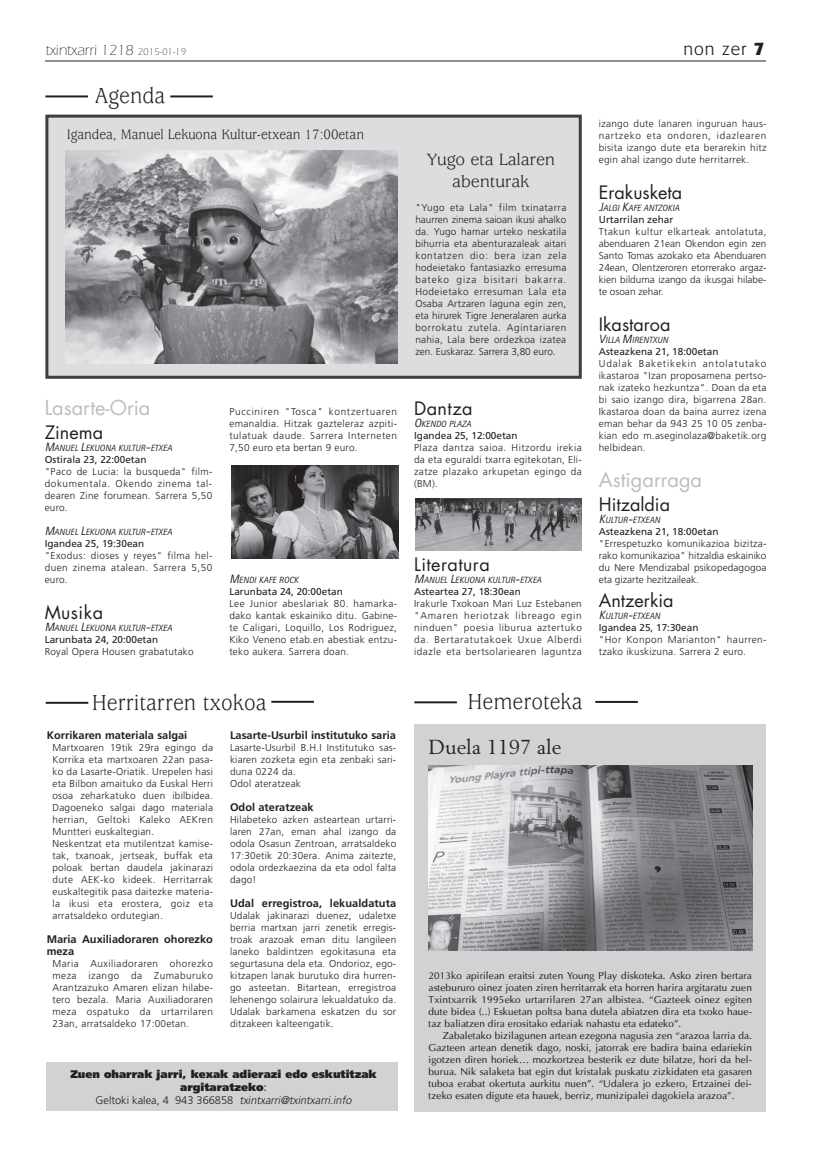
<style>
.page{position:relative;width:823px;height:1163px;background:#fff}
.page>*{position:absolute;margin:0;border:0;box-sizing:border-box;transform-origin:0 0}
.t1{font:24px "Usherwood";color:#231f20;scale:.9 1}
.t2{font:20px "Futura";color:#bcbdc0}
.t3{font:20px "Berling";color:#231f20}
.t4{font:18px "Futura";color:#231f20}
.t5{font:18px/21.6px "Usherwood";letter-spacing:-.01em;color:#231f20;text-align:center}
.t6{font:18px "Futura";letter-spacing:.025em;color:#231f20}
.t7{font:300 18px "Formata";letter-spacing:.05em;color:#231f20}
.t8{font:15px "Usherwood";color:#231f20;scale:.9 1}
.t9{font:300 15px "Itc Eras";color:#231f20}
.t10{font:700 11px/12px "Frutiger";color:#231f20}
.t11{font:900 11px/13px "Frutiger";color:#231f20;text-align:center}
.t12{font:300 10px/12px "Frutiger";letter-spacing:.025em;color:#231f20;text-align:justify}
.t13{font:10px/12px "Optima";letter-spacing:.01em;color:#231f20;text-align:justify}
.t14{font:10px "Frutiger";color:#231f20}
.t15{font:italic 9px "Rotis Sans Serif";color:#231f20}
.s1{font-size:10px}
.s2{font-size:12px}
.s3{font-weight:400}
.s4{font-weight:300}
.s5{font-weight:300;font-style:italic}
.s6{font-weight:700}
</style>
<div class="page">
<hr style="left:45px;top:60px;width:720px;height:1px;background:#231f20">
<hr style="left:45px;top:95px;width:43px;height:2px;background:#231f20">
<hr style="left:170px;top:95px;width:43px;height:2px;background:#231f20">
<div style="left:45px;top:115px;width:536px;height:264px;background:#dcdddf;border:3px solid #3e3e3f"></div>
<img style="left:65px;top:151px;width:332px;height:212px">
<div style="left:414px;top:724px;width:351px;height:387px;background:#d1d2d4"></div>
<img style="left:428px;top:765px;width:324px;height:185px">
<hr style="left:414px;top:701px;width:42px;height:2px;background:#231f20">
<hr style="left:595px;top:700px;width:42px;height:2px;background:#231f20">
<hr style="left:46px;top:701px;width:42px;height:2px;background:#231f20">
<hr style="left:271px;top:700px;width:43px;height:2px;background:#231f20">
<div style="left:47px;top:1062px;width:350px;height:48px;background:#d1d2d4"></div>
<img style="left:415px;top:499px;width:166px;height:51px">
<img style="left:231px;top:465px;width:167px;height:93px">
<h3 class="t9" style="left:46px;top:41px;width:142px">txintxarri 1218 <span class="s1">2015-01-19</span></h3>
<h1 class="t1" style="left:95px;top:82px;width:80px">Agenda</h1>
<h3 class="t8" style="left:67px;top:126px;width:332px">Igandea, Manuel Lekuona Kultur-etxean 17:00etan</h3>
<h2 class="t2" style="left:45px;top:393px;width:107px">Lasarte-Oria</h2>
<h3 class="t4" style="left:45px;top:420px;width:60px">Zinema</h3>
<p class="t15" style="left:45px;top:442px;width:129px"><span class="s2">M</span>ANUEL <span class="s2">L</span>EKUONA KULTUR<span class="s2">-</span>ETXEA</p>
<p class="t14" style="left:45px;top:453px;width:103px">Ostirala 23, 22:00etan</p>
<p class="t12" style="left:45px;top:465px;width:169px">"Paco de Lucia: la busqueda" film&shy;dokumentala. Okendo zinema tal&shy;dearen Zine forumean. Sarrera 5,50 euro.</p>
<p class="t15" style="left:45px;top:526px;width:129px"><span class="s2">M</span>ANUEL <span class="s2">L</span>EKUONA KULTUR<span class="s2">-</span>ETXEA</p>
<p class="t14" style="left:45px;top:537px;width:101px">Igandea 25, 19:30ean</p>
<p class="t12" style="left:45px;top:549px;width:169px">"Exodus: dioses y reyes" filma hel&shy;duen zinema atalean. Sarrera 5,50 euro.</p>
<h3 class="t4" style="left:45px;top:600px;width:60px">Musika</h3>
<p class="t15" style="left:45px;top:622px;width:129px"><span class="s2">M</span>ANUEL <span class="s2">L</span>EKUONA KULTUR<span class="s2">-</span>ETXEA</p>
<p class="t14" style="left:45px;top:633px;width:115px">Larunbata 24, 20:00etan</p>
<p class="t12" style="left:45px;top:645px;width:150px">Royal Opera Housen grabatutako</p>
<p class="t12" style="left:229px;top:405px;width:169px">Pucciniren "Tosca" kontzertuaren emanaldia. Hitzak gazteleraz azpiti&shy;tulatuak daude. Sarrera Interneten 7,50 euro eta bertan 9 euro.</p>
<p class="t15" style="left:229px;top:574px;width:71px"><span class="s2">M</span>ENDI KAFE ROCK</p>
<p class="t14" style="left:229px;top:585px;width:115px">Larunbata 24, 20:00etan</p>
<p class="t12" style="left:229px;top:597px;width:169px">Lee Junior abeslariak 80. hamarka&shy;dako kantak eskainiko ditu. Gabine&shy;te Caligari, Loquillo, Los Rodriguez, Kiko Veneno etab.en abestiak entzu&shy;teko aukera. Sarrera doan.</p>
<h1 class="t1" style="left:92px;top:689px;width:195px">Herritarren txokoa</h1>
<p class="t10" style="left:47px;top:729px;width:142px">Korrikaren materiala salgai</p>
<p class="t12" style="left:52px;top:741px;width:162px;text-align:left">Martxoaren 19tik 29ra egingo da Korrika eta martxoaren 22an pasa&shy;ko da Lasarte-Oriatik. Urepelen hasi eta Bilbon amaituko da Euskal Herri osoa zeharkatuko duen ibilbidea.<br>Dagoeneko salgai dago materiala herrian, Geltoki Kaleko AEKren Muntteri euskaltegian.<br>Neskentzat eta mutilentzat kamise&shy;tak, txanoak, jertseak, buffak eta poloak bertan daudela jakinarazi dute AEK-ko kideek. Herritarrak euskaltegitik pasa daitezke materia&shy;la ikusi eta erostera, goiz eta arratsaldeko ordutegian.</p>
<p class="t10" style="left:47px;top:933px;width:168px">Maria Auxiliadoraren ohorezko meza</p>
<p class="t12" style="left:52px;top:957px;width:162px">Maria Auxiliadoraren ohorezko meza izango da Zumaburuko Arantzazuko Amaren elizan hilabe&shy;tero bezala. Maria Auxiliadoraren meza ospatuko da urtarrilaren 23an, arratsaldeko 17:00etan.</p>
<p class="t10" style="left:230px;top:729px;width:167px">Lasarte-Usurbil institutuko saria</p>
<p class="t12" style="left:230px;top:741px;width:168px;text-align:left">Lasarte-Usurbil B.H.I Institutuko sas&shy;kiaren zozketa egin eta zenbaki sari&shy;duna 0224 da.<br>Odol ateratzeak</p>
<p class="t10" style="left:230px;top:801px;width:85px">Odol ateratzeak</p>
<p class="t12" style="left:230px;top:813px;width:168px">Hilabeteko azken asteartean urtarri&shy;laren 27an, eman ahal izango da odola Osasun Zentroan, arratsaldeko 17:30etik 20:30era. Anima zaitezte, odola ordezkaezina da eta odol falta dago!</p>
<p class="t10" style="left:230px;top:897px;width:167px">Udal erregistroa, lekualdatuta</p>
<p class="t12" style="left:230px;top:909px;width:168px">Udalak jakinarazi duenez, udaletxe berria martxan jarri zenetik erregis&shy;troak arazoak eman ditu langileen laneko baldintzen egokitasuna eta segurtasuna dela eta. Ondorioz, ego&shy;kitzapen lanak burutuko dira hurren&shy;go asteetan. Bitartean, erregistroa lehenengo solairura lekualdatuko da.<br>Udalak barkamena eskatzen du sor ditzakeen kalteengatik.</p>
<p class="t11" style="left:70px;top:1067px;width:307px">Zuen oharrak jarri, kexak adierazi edo eskutitzak argitaratzeko<span class="s3">:<br></span><span class="s4">G e l to k i ka l e a , 4 943 3 6 6 8 5 8</span> <span class="s5">txintxarri@txintxarri.info</span></p>
<h3 class="t7" style="left:683px;top:38px;width:82px">non zer <span class="s6">7</span></h3>
<h3 class="t5" style="left:426px;top:149px;width:130px">Yugo eta Lalaren abenturak</h3>
<p class="t12" style="left:415px;top:201px;width:153px">"Yugo eta Lala" film txinatarra haurren zinema saioan ikusi ahalko da. Yugo hamar urteko neskatila bihurria eta abenturazaleak aitari kontatzen dio: bera izan zela hodeietako fantasiazko erresuma bateko giza bisitari bakarra.<br>Hodeietako erresuman Lala eta Osaba Artzaren laguna egin zen, eta hirurek Tigre Jeneralaren aurka borrokatu zutela. Agintariaren nahia, Lala bere ordezkoa izatea zen. Euskaraz. Sarrera 3,80 euro.</p>
<h3 class="t4" style="left:414px;top:396px;width:60px">Dantza</h3>
<p class="t15" style="left:414px;top:418px;width:58px"><span class="s2">O</span>KENDO PLAZA</p>
<p class="t14" style="left:414px;top:429px;width:105px">Igandea 25, 12:00etan</p>
<p class="t12" style="left:414px;top:441px;width:169px">Plaza dantza saioa. Hitzordu irekia da eta eguraldi txarra egitekotan, Eli&shy;zatze plazako arkupetan egingo da (BM).</p>
<h3 class="t6" style="left:414px;top:552px;width:77px">Literatura</h3>
<p class="t15" style="left:414px;top:574px;width:129px"><span class="s2">M</span>ANUEL <span class="s2">L</span>EKUONA KULTUR<span class="s2">-</span>ETXEA</p>
<p class="t14" style="left:414px;top:585px;width:108px">Asteartea 27, 18:30ean</p>
<p class="t12" style="left:414px;top:597px;width:169px">Irakurle Txokoan Mari Luz Estebanen "Amaren heriotzak libreago egin ninduen" poesia liburua aztertuko da. Bertaratutakoek Uxue Alberdi idazle eta bertsolariearen laguntza</p>
<h1 class="t1" style="left:467px;top:688px;width:130px">Hemeroteka</h1>
<h2 class="t3" style="left:428px;top:735px;width:134px">Duela 1197 ale</h2>
<p class="t12" style="left:598px;top:117px;width:169px">izango dute lanaren inguruan haus&shy;nartzeko eta ondoren, idazlearen bisita izango dute eta berarekin hitz egin ahal izango dute herritarrek.</p>
<h3 class="t4" style="left:598px;top:180px;width:85px">Erakusketa</h3>
<p class="t15" style="left:598px;top:202px;width:82px"><span class="s2">J</span>ALGI <span class="s2">K</span>AFE ANTZOKIA</p>
<p class="t14" style="left:598px;top:213px;width:76px">Urtarrilan zehar</p>
<p class="t12" style="left:598px;top:225px;width:169px">Ttakun kultur elkarteak antolatuta, abenduaren 21ean Okendon egin zen Santo Tomas azokako eta Abenduaren 24ean, Olentzeroren etorrerako argaz&shy;kien bilduma izango da ikusgai hilabe&shy;te osoan zehar.</p>
<h3 class="t4" style="left:598px;top:312px;width:73px">Ikastaroa</h3>
<p class="t15" style="left:598px;top:334px;width:71px"><span class="s2">V</span>ILLA <span class="s2">M</span>IRENTXUN</p>
<p class="t14" style="left:598px;top:345px;width:121px">Asteazkena 21, 18:00etan</p>
<p class="t12" style="left:598px;top:357px;width:169px">Udalak Baketikekin antolatutako ikastaroa "Izan proposamena pertso&shy;nak izateko hezkuntza". Doan da eta bi saio izango dira, bigarrena 28an.<br>Ikastaroa doan da baina aurrez izena eman behar da 943 25 10 05 zenba&shy;kian edo m.aseginolaza@baketik.org helbidean.</p>
<h2 class="t2" style="left:598px;top:465px;width:105px">Astigarraga</h2>
<h3 class="t4" style="left:598px;top:492px;width:73px">Hitzaldia</h3>
<p class="t15" style="left:598px;top:514px;width:63px"><span class="s2">K</span>ULTUR<span class="s2">-</span>ETXEAN</p>
<p class="t14" style="left:598px;top:525px;width:121px">Asteazkena 21, 18:00etan</p>
<p class="t12" style="left:598px;top:537px;width:169px">"Errespetuzko komunikazioa bizitza&shy;rako komunikazioa" hitzaldia eskainiko du Nere Mendizabal psikopedagogoa eta gizarte hezitzaileak.</p>
<h3 class="t4" style="left:598px;top:588px;width:76px">Antzerkia</h3>
<p class="t15" style="left:598px;top:610px;width:63px"><span class="s2">K</span>ULTUR<span class="s2">-</span>ETXEAN</p>
<p class="t14" style="left:598px;top:621px;width:101px">Igandea 25, 17:30ean</p>
<p class="t12" style="left:598px;top:633px;width:169px">"Hor Konpon Marianton" haurren&shy;tzako ikuskizuna. Sarrera 2 euro.</p>
<p class="t13" style="left:428px;top:969px;width:325px">2013ko apirilean eraitsi zuten Young Play diskoteka. Asko ziren bertara astebururo oinez joaten ziren herritarrak eta horren harira argitaratu zuen Txintxarrik 1995eko urtarrilaren 27an albistea. “Gazteek oinez egiten dute bidea (..) Eskuetan poltsa bana dutela abiatzen dira eta txoko haue&shy;taz baliatzen dira erositako edariak nahastu eta edateko”.</p>
<p class="t13" style="left:428px;top:1029px;width:325px;text-indent:14px">Zabaletako bizilagunen artean ezegona nagusia zen “arazoa larria da.<br>Gazteen artean denetik dago, noski, jatorrak ere badira baina edariekin igotzen diren horiek… mozkortzea besterik ez dute bilatze, hori da hel&shy;burua. Nik salaketa bat egin dut kristalak puskatu zizkidaten eta gasaren tuboa erabat okertuta aurkitu nuen”. “Udalera jo ezkero, Ertzainei dei&shy;tzeko esaten digute eta hauek, berriz, munizipalei dagokiela arazoa”.</p>
</div>
